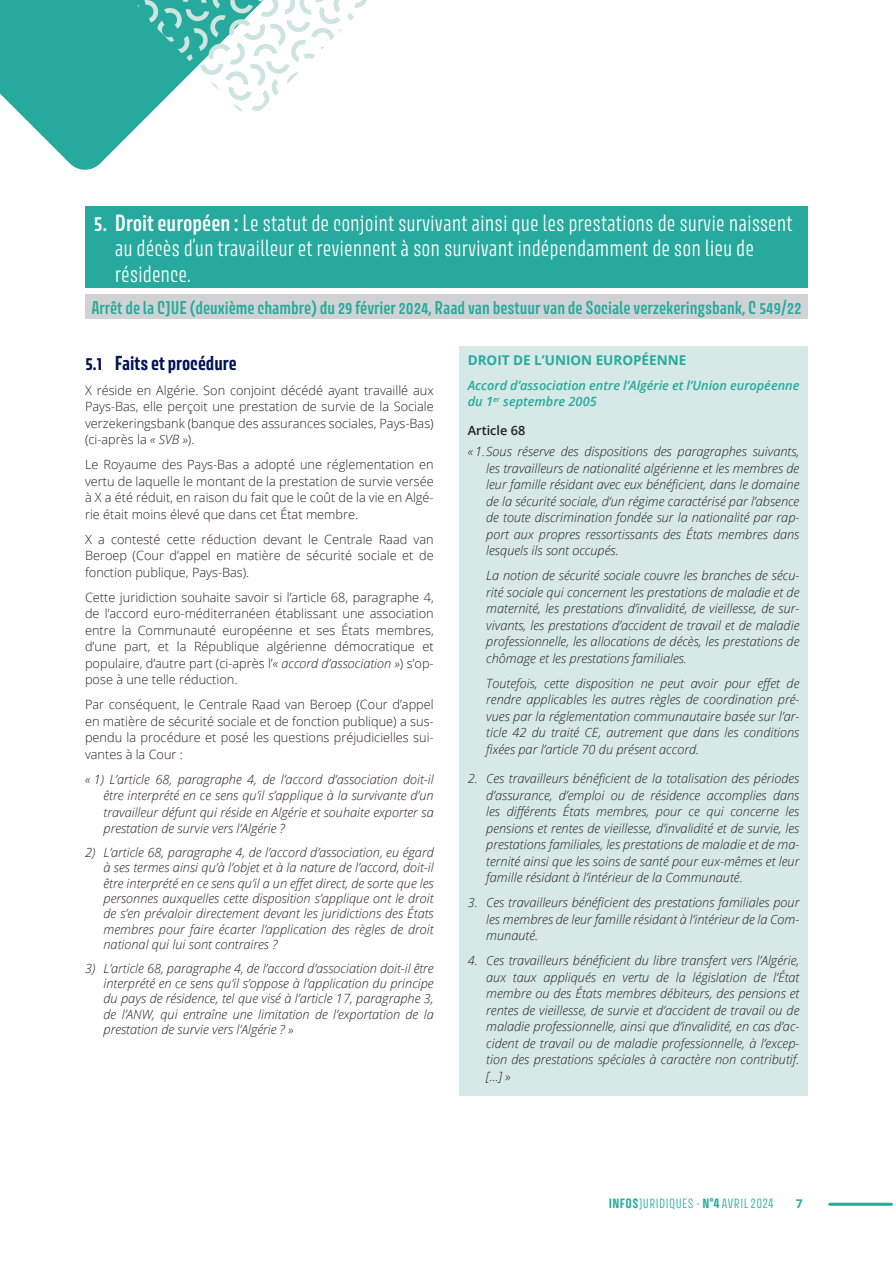
<style>
.page{position:relative;width:893px;height:1263px;background:#fff}
.page>*{position:absolute;margin:0;border:0;box-sizing:border-box;transform-origin:0 0}
.t1{font:300 21px/25.2px "Avory I Latn";color:#fff}
.t2{font:700 18px "Avory I Latn";color:#001352}
.Titre_ARRET{font:600 16.5px "Avory I Latn";color:#25aa9d}
.Titre_1_dans_encadré{font:700 13.5px "Open Sans";color:#25aa9d}
.Texte_courant_italique_ds_encadré{font:italic 300 12.75px/16.5px "Open Sans";color:#231f20;text-align:justify}
.Texte_courant{font:300 12.75px/16.5px "Open Sans";color:#231f20;text-align:justify}
.Texte_courant_italique{font:italic 300 12.75px/16.5px "Open Sans";color:#231f20;text-align:justify}
.Titre_3_dans_encadré{font:italic 600 12.75px/16.5px "Open Sans";color:#25aa9d}
.Titre_4_dans_encadré{font:600 12.75px "Open Sans";color:#231f20}
.t3{font:300 12px "Avory I Latn";letter-spacing:.035em;color:#25aa9d}
.t4{font:700 12px "Open Sans";color:#25aa9d}
.s1{font-weight:600}
.s2{font-style:italic}
.s3{font-weight:700}
</style>
<div class="page">
<svg style="left:0;top:0;width:149px;height:170px;fill:#25aa9d"></svg>
<hr style="left:830px;top:1203px;width:61px;height:3px;background:#25aa9d">
<svg style="left:135px;top:0;width:232px;height:115px"></svg>
<div style="left:85px;top:206px;width:723px;height:81px;background:#25aa9d"></div>
<div style="left:85px;top:294px;width:723px;height:25px;background:#d1d2d4"></div>
<div style="left:459px;top:346px;width:349px;height:35px;background:#d6e9e6"></div>
<div style="left:459px;top:371px;width:349px;height:51px;background:#d6e9e6"></div>
<div style="left:459px;top:417px;width:349px;height:34px;background:#d6e9e6"></div>
<div style="left:459px;top:438px;width:349px;height:133px;background:#d6e9e6"></div>
<div style="left:459px;top:562px;width:349px;height:116px;background:#d6e9e6"></div>
<div style="left:459px;top:669px;width:349px;height:100px;background:#d6e9e6"></div>
<div style="left:459px;top:760px;width:349px;height:138px;background:#d6e9e6"></div>
<div style="left:459px;top:884px;width:349px;height:72px;background:#d6e9e6"></div>
<div style="left:459px;top:942px;width:349px;height:154px;background:#d6e9e6"></div>
<p class="t1" style="left:115px;top:211px;width:679px;text-indent:-21px"><span class="s1">5. Droit européen :</span> Le statut de conjoint survivant ainsi que les prestations de survie naissent au décès d’un travailleur et reviennent à son survivant indépendamment de son lieu de résidence.</p>
<p class="Titre_ARRET" style="left:91px;top:297px;width:712px">Arrêt de la CJUE (deuxième chambre) du 29 février 2024, Raad van bestuur van de Sociale verzekeringsbank, C 549/22</p>
<p class="t2" style="left:85px;top:351px;width:153px">5.1 Faits et procédure</p>
<p class="Texte_courant" style="left:85px;top:382px;width:350px">X réside en Algérie. Son conjoint décédé ayant travaillé aux Pays-Bas, elle perçoit une prestation de survie de la Sociale verzekeringsbank (banque des assurances sociales, Pays-Bas) (ci-après la <span class="s2">« SVB »</span>).</p>
<p class="Texte_courant" style="left:85px;top:456px;width:350px">Le Royaume des Pays-Bas a adopté une réglementation en vertu de laquelle le montant de la prestation de survie versée à X a été réduit, en raison du fait que le coût de la vie en Algé&shy;rie était moins élevé que dans cet État membre.</p>
<p class="Texte_courant" style="left:85px;top:531px;width:350px">X a contesté cette réduction devant le Centrale Raad van Beroep (Cour d’appel en matière de sécurité sociale et de fonction publique, Pays-Bas).</p>
<p class="Texte_courant" style="left:85px;top:589px;width:350px">Cette juridiction souhaite savoir si l’article 68, paragraphe 4, de l’accord euro-méditerranéen établissant une association entre la Communauté européenne et ses États membres, d’une part, et la République algérienne démocratique et populaire, d’autre part (ci-après l’<span class="s2">« accord d’association »</span>) s’op&shy;pose à une telle réduction.</p>
<p class="Texte_courant" style="left:85px;top:696px;width:350px">Par conséquent, le Centrale Raad van Beroep (Cour d’appel en matière de sécurité sociale et de fonction publique) a sus&shy;pendu la procédure et posé les questions préjudicielles sui&shy;vantes à la Cour :</p>
<p class="Texte_courant_italique" style="left:104px;top:770px;width:332px;text-indent:-18px">« 1) L’article 68, paragraphe 4, de l’accord d’association doit-il être interprété en ce sens qu’il s’applique à la survivante d’un travailleur défunt qui réside en Algérie et souhaite exporter sa prestation de survie vers l’Algérie ?</p>
<p class="Texte_courant_italique_ds_encadré" style="left:104px;top:844px;width:332px;line-height:15.3px;text-indent:-18px">2) L’article 68, paragraphe 4, de l’accord d’association, eu égard à ses termes ainsi qu’à l’objet et à la nature de l’accord, doit-il être interprété en ce sens qu’il a un effet direct, de sorte que les personnes auxquelles cette disposition s’applique ont le droit de s’en prévaloir directement devant les juridictions des États membres pour faire écarter l’application des règles de droit national qui lui sont contraires ?</p>
<p class="Texte_courant_italique_ds_encadré" style="left:104px;top:960px;width:332px;line-height:15.3px;text-indent:-18px">3) L’article 68, paragraphe 4, de l’accord d’association doit-il être interprété en ce sens qu’il s’oppose à l’application du principe du pays de résidence, tel que visé à l’article 17, paragraphe 3, de l’ANW, qui entraîne une limitation de l’exportation de la prestation de survie vers l’Algérie ? »</p>
<p class="Titre_1_dans_encadré" style="left:468px;top:350px;width:220px">DROIT DE L’UNION EUROPÉENNE</p>
<p class="Titre_3_dans_encadré" style="left:468px;top:377px;width:333px">Accord d’association entre l’Algérie et l’Union européenne du 1<sup>er</sup> septembre 2005</p>
<p class="Titre_4_dans_encadré" style="left:468px;top:422px;width:59px">Article 68</p>
<p class="Texte_courant_italique_ds_encadré" style="left:486px;top:443px;width:315px;text-indent:-18px">« 1.Sous réserve des dispositions des paragraphes suivants, les travailleurs de nationalité algérienne et les membres de leur famille résidant avec eux bénéficient, dans le domaine de la sécurité sociale, d’un régime caractérisé par l’absence de toute discrimination fondée sur la nationalité par rap&shy;port aux propres ressortissants des États membres dans lesquels ils sont occupés.</p>
<p class="Texte_courant_italique_ds_encadré" style="left:486px;top:567px;width:315px">La notion de sécurité sociale couvre les branches de sécu&shy;rité sociale qui concernent les prestations de maladie et de maternité, les prestations d’invalidité, de vieillesse, de sur&shy;vivants, les prestations d’accident de travail et de maladie professionnelle, les allocations de décès, les prestations de chômage et les prestations familiales.</p>
<p class="Texte_courant_italique_ds_encadré" style="left:486px;top:674px;width:315px">Toutefois, cette disposition ne peut avoir pour effet de rendre applicables les autres règles de coordination pré&shy;vues par la réglementation communautaire basée sur l’ar&shy;ticle 42 du traité CE, autrement que dans les conditions fixées par l’article 70 du présent accord.</p>
<p class="Texte_courant_italique_ds_encadré" style="left:486px;top:770px;width:315px;text-indent:-18px">2. Ces travailleurs bénéficient de la totalisation des périodes d’assurance, d’emploi ou de résidence accomplies dans les différents États membres, pour ce qui concerne les pensions et rentes de vieillesse, d’invalidité et de survie, les prestations familiales, les prestations de maladie et de ma&shy;ternité ainsi que les soins de santé pour eux-mêmes et leur famille résidant à l’intérieur de la Communauté.</p>
<p class="Texte_courant_italique_ds_encadré" style="left:486px;top:894px;width:315px;text-indent:-18px">3. Ces travailleurs bénéficient des prestations familiales pour les membres de leur famille résidant à l’intérieur de la Com&shy;munauté.</p>
<p class="Texte_courant_italique_ds_encadré" style="left:486px;top:952px;width:315px;text-indent:-18px">4. Ces travailleurs bénéficient du libre transfert vers l’Algérie, aux taux appliqués en vertu de la législation de l’État membre ou des États membres débiteurs, des pensions et rentes de vieillesse, de survie et d’accident de travail ou de maladie professionnelle, ainsi que d’invalidité, en cas d’ac&shy;cident de travail ou de maladie professionnelle, à l’excep&shy;tion des prestations spéciales à caractère non contributif. [...] »</p>
<p class="t3" style="left:609px;top:1195px;width:166px"><span class="s3">INFOS</span>JURIDIQUES - <span class="s3">N°4</span> AVRIL 2024</p>
<p class="t4" style="left:796px;top:1195px;width:8px">7</p>
</div>
